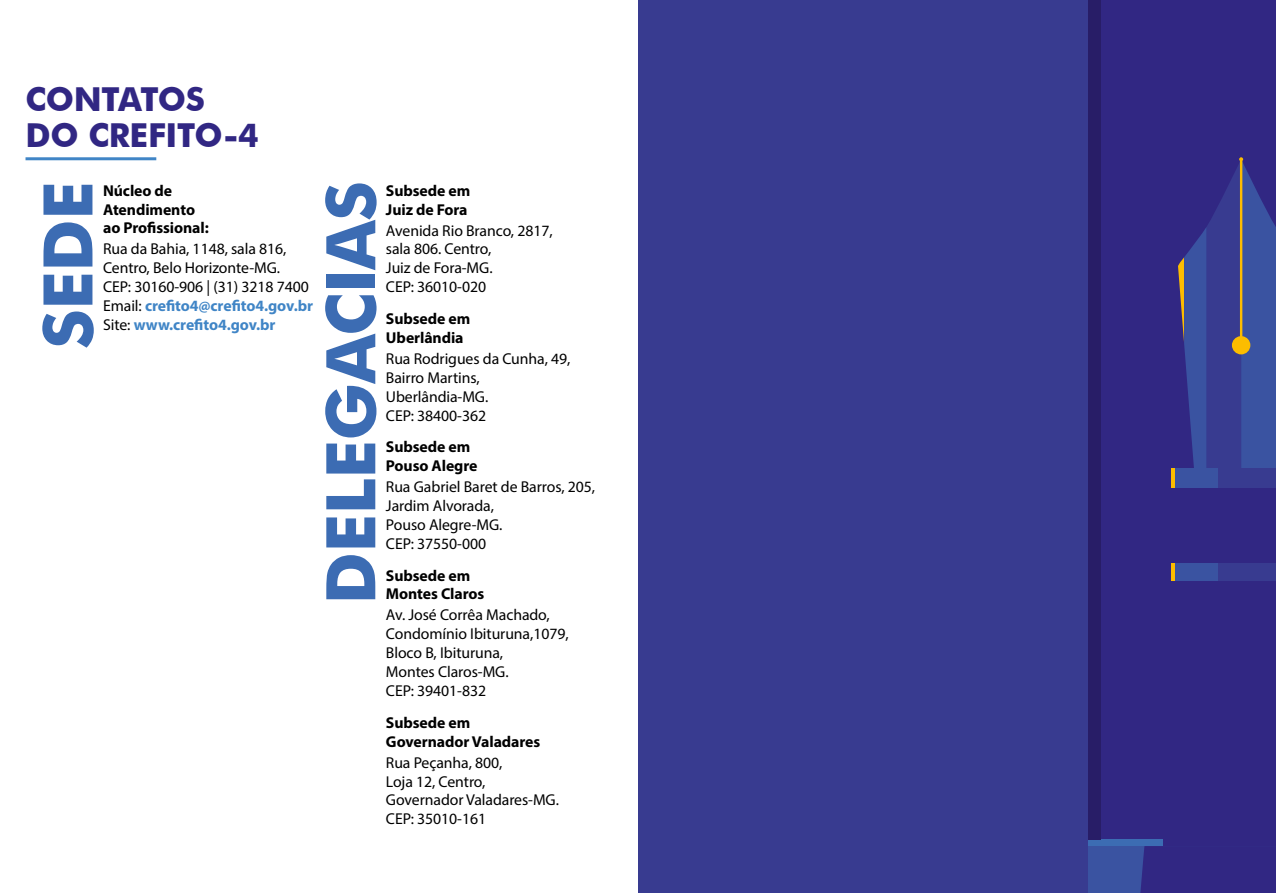
<style>
.page{position:relative;width:1276px;height:893px;background:#fff}
.page>*{position:absolute;margin:0;border:0;box-sizing:border-box;transform-origin:0 0}
.t1{font:700 68.55px "Futura BT";letter-spacing:-.01em;color:#3c6cb3}
.t2{font:700 33px/36px "Futura BT";letter-spacing:-.01em;color:#312783}
.t3{font:15.75px/18.9px "Myriad Pro";letter-spacing:-.005em;color:#000}
.t4{font:700 15.75px/18.9px "Myriad Pro";letter-spacing:-.005em;color:#000}
.s1{font-weight:700;color:#4085c6}
</style>
<div class="page">
<div style="left:638px;top:0;width:638px;height:893px;background:#312783"></div>
<div style="left:638px;top:846px;width:638px;height:47px;background:#3a53a1"></div>
<svg style="left:1178px;top:157px;width:98px;height:311px"></svg>
<div style="left:1212px;top:468px;width:64px;height:20px;background:#383b90"></div>
<div style="left:1212px;top:563px;width:64px;height:18px;background:#383b90"></div>
<div style="left:1170px;top:468px;width:5px;height:20px;background:#fcbd00"></div>
<div style="left:1170px;top:563px;width:5px;height:18px;background:#fcbd00"></div>
<div style="left:1140px;top:846px;width:136px;height:47px;background:#312783"></div>
<div style="left:1175px;top:563px;width:42px;height:18px;background:#3a53a1"></div>
<div style="left:1175px;top:468px;width:42px;height:20px;background:#3a53a1"></div>
<hr style="left:26px;top:157px;width:130px;height:3px;background:#4085c6">
<div style="left:642px;top:0;width:458px;height:840px;background:linear-gradient(to bottom,#281d67,#281d67)"></div>
<div style="left:638px;top:0;width:449px;height:893px;background:#383b90"></div>
<h2 class="t2" style="left:26px;top:81px;width:235px">CONTATOS<br>DO CREFITO-4</h2>
<p class="t4" style="left:103px;top:180px;width:107px">Núcleo de<br>Atendimento ao Profissional:</p>
<p class="t3" style="left:103px;top:239px;width:211px">Rua da Bahia, 1148, sala 816,<br>Centro, Belo Horizonte-MG.<br>CEP: 30160-906 | (31) 3218 7400<br>Email: <span class="s1">crefito4@crefito4.gov.br<br></span>Site: <span class="s1">www.crefito4.gov.br</span></p>
<h1 class="t1" style="left:26px;top:349px;width:169px;rotate:-90deg">SEDE</h1>
<h1 class="t1" style="left:309px;top:604px;width:425px;rotate:-90deg">DELEGACIAS</h1>
<p class="t4" style="left:386px;top:180px;width:86px">Subsede em<br>Juiz de Fora</p>
<p class="t3" style="left:386px;top:221px;width:168px">Avenida Rio Branco, 2817, sala 806. Centro,<br>Juiz de Fora-MG.<br>CEP: 36010-020</p>
<p class="t4" style="left:386px;top:309px;width:86px">Subsede em<br>Uberlândia</p>
<p class="t3" style="left:386px;top:349px;width:186px">Rua Rodrigues da Cunha, 49,<br>Bairro Martins,<br>Uberlândia-MG.<br>CEP: 38400-362</p>
<p class="t4" style="left:386px;top:437px;width:93px">Subsede em<br>Pouso Alegre</p>
<p class="t3" style="left:386px;top:477px;width:211px">Rua Gabriel Baret de Barros, 205,<br>Jardim Alvorada,<br>Pouso Alegre-MG.<br>CEP: 37550-000</p>
<p class="t4" style="left:386px;top:565px;width:100px">Subsede em<br>Montes Claros</p>
<p class="t3" style="left:386px;top:605px;width:184px">Av. José Corrêa Machado,<br>Condomínio Ibituruna,1079,<br>Bloco B, Ibituruna,<br>Montes Claros-MG.<br>CEP: 39401-832</p>
<p class="t4" style="left:386px;top:712px;width:156px">Subsede em<br>Governador Valadares</p>
<p class="t3" style="left:386px;top:753px;width:174px">Rua Peçanha, 800,<br>Loja 12, Centro,<br>Governador Valadares-MG.<br>CEP: 35010-161</p>
</div>
